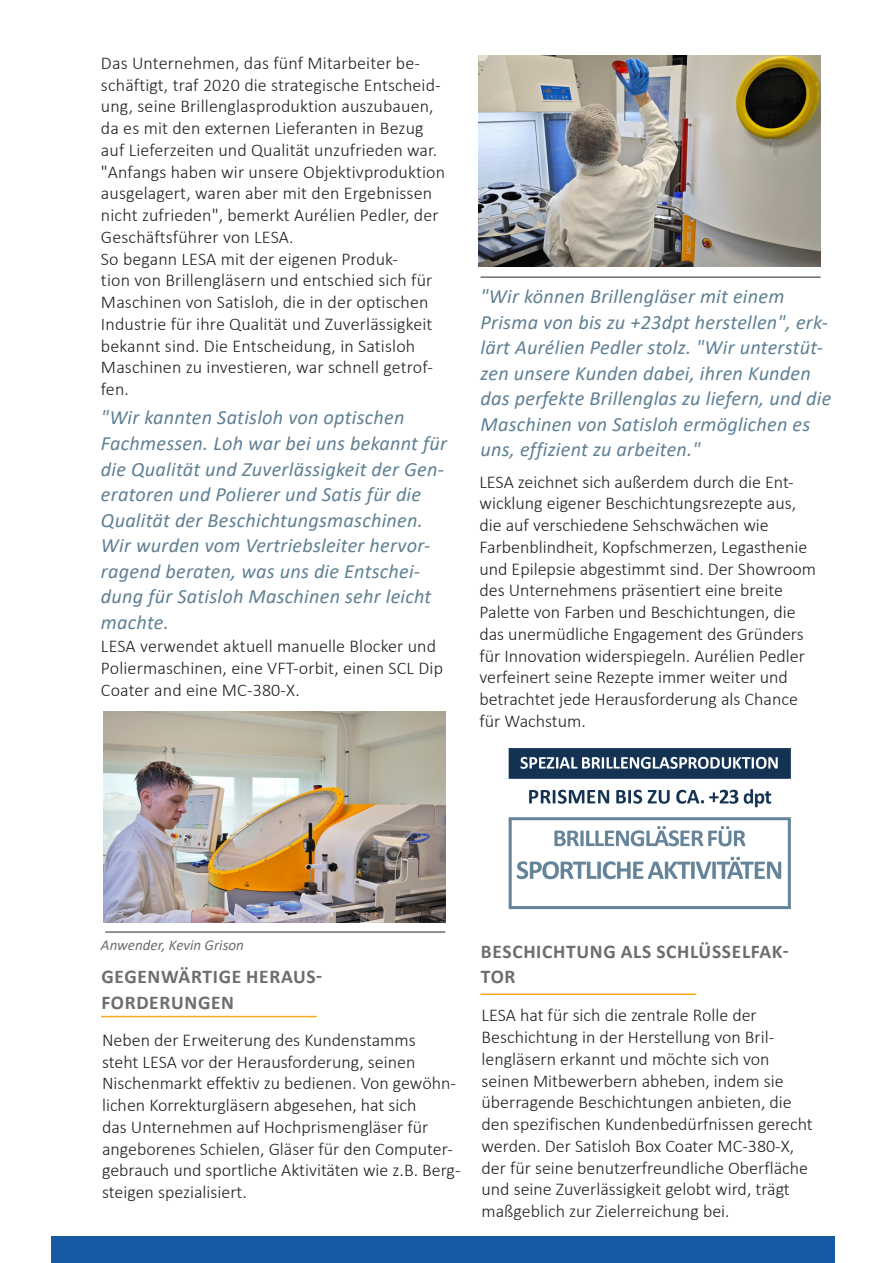
<style>
.page{position:relative;width:893px;height:1263px;background:#fff}
.page>*{position:absolute;margin:0;border:0;box-sizing:border-box;transform-origin:0 0}
.t1{font:italic 20.25px/25.5px "Calibri";letter-spacing:.01em;color:#5f8094}
.t2{font:700 19.5px/25.5px "Calibri";letter-spacing:.035em;color:#6c6d70}
.t3{font:300 18px/21.8px "Calibri";color:#231f20}
.t4{font:italic 15px "Calibri";color:#6c6d70}
</style>
<div class="page">
<img style="left:478px;top:55px;width:343px;height:212px">
<hr style="left:480px;top:276px;width:341px;height:2px;background:#6c6d70">
<hr style="left:480px;top:993px;width:216px;height:2px;background:#f9a91b">
<hr style="left:101px;top:1016px;width:216px;height:1px;background:#f9a91b">
<img style="left:103px;top:711px;width:342px;height:212px">
<hr style="left:105px;top:931px;width:340px;height:2px;background:#6c6d70">
<div style="left:51px;top:1236px;width:784px;height:27px;background:#155aa2"></div>
<img style="left:508px;top:748px;width:283px;height:162px">
<p class="t3" style="left:101px;top:52px;width:346px">Das Unternehmen, das fünf Mitarbeiter be&shy;schäftigt, traf 2020 die strategische Entscheid&shy;ung, seine Brillenglasproduktion auszubauen, da es mit den externen Lieferanten in Bezug auf Lieferzeiten und Qualität unzufrieden war. "Anfangs haben wir unsere Objektivproduktion ausgelagert, waren aber mit den Ergebnissen nicht zufrieden", bemerkt Aurélien Pedler, der Geschäftsführer von LESA.</p>
<p class="t3" style="left:101px;top:248px;width:333px">So begann LESA mit der eigenen Produk-<br>tion von Brillengläsern und entschied sich für Maschinen von Satisloh, die in der optischen Industrie für ihre Qualität und Zuverlässigkeit bekannt sind. Die Entscheidung, in Satisloh Maschinen zu investieren, war schnell getrof&shy;fen.</p>
<p class="t1" style="left:101px;top:404px;width:348px">"Wir kannten Satisloh von optischen Fachmessen. Loh war bei uns bekannt für die Qualität und Zuverlässigkeit der Gen&shy;eratoren und Polierer und Satis für die Qualität der Beschichtungsmaschinen.<br>Wir wurden vom Vertriebsleiter hervor&shy;ragend beraten, was uns die Entschei&shy;dung für Satisloh Maschinen sehr leicht machte.</p>
<p class="t3" style="left:101px;top:635px;width:344px">LESA verwendet aktuell manuelle Blocker und<br>Poliermaschinen, eine VFT-orbit, einen SCL Dip</p>
<p class="t3" style="left:101px;top:679px;width:200px">Coater and eine MC-380-X.</p>
<p class="t1" style="left:480px;top:283px;width:352px">"Wir können Brillengläser mit einem Prisma von bis zu +23dpt herstellen", erk&shy;lärt Aurélien Pedler stolz. "Wir unterstüt&shy;zen unsere Kunden dabei, ihren Kunden das perfekte Brillenglas zu liefern, und die Maschinen von Satisloh ermöglichen es uns, effizient zu arbeiten."</p>
<p class="t3" style="left:479px;top:471px;width:338px">LESA zeichnet sich außerdem durch die Ent&shy;wicklung eigener Beschichtungsrezepte aus, die auf verschiedene Sehschwächen wie Farbenblindheit, Kopfschmerzen, Legasthenie und Epilepsie abgestimmt sind. Der Showroom des Unternehmens präsentiert eine breite Palette von Farben und Beschichtungen, die das unermüdliche Engagement des Gründers für Innovation widerspiegeln. Aurélien Pedler verfeinert seine Rezepte immer weiter und betrachtet jede Herausforderung als Chance für Wachstum.</p>
<p class="t4" style="left:101px;top:934px;width:144px">Anwender, Kevin Grison</p>
<p class="t2" style="left:101px;top:964px;width:222px">GEGENWÄRTIGE HERAUS-</p>
<p class="t2" style="left:101px;top:989px;width:134px">FORDERUNGEN</p>
<p class="t3" style="left:102px;top:1029px;width:360px">Neben der Erweiterung des Kundenstamms<br>steht LESA vor der Herausforderung, seinen Nischenmarkt effektiv zu bedienen. Von gewöhn&shy;lichen Korrekturgläsern abgesehen, hat sich<br>das Unternehmen auf Hochprismengläser für angeborenes Schielen, Gläser für den Computer&shy;gebrauch und sportliche Aktivitäten wie z.B. Berg&shy;steigen spezialisiert.</p>
<p class="t2" style="left:481px;top:938px;width:309px">BESCHICHTUNG ALS SCHLÜSSELFAK-<br>TOR</p>
<p class="t3" style="left:482px;top:1004px;width:333px">LESA hat für sich die zentrale Rolle der Beschichtung in der Herstellung von Bril&shy;lengläsern erkannt und möchte sich von seinen Mitbewerbern abheben, indem sie überragende Beschichtungen anbieten, die den spezifischen Kundenbedürfnissen gerecht werden. Der Satisloh Box Coater MC-380-X, der für seine benutzerfreundliche Oberfläche und seine Zuverlässigkeit gelobt wird, trägt maßgeblich zur Zielerreichung bei.</p>
</div>
